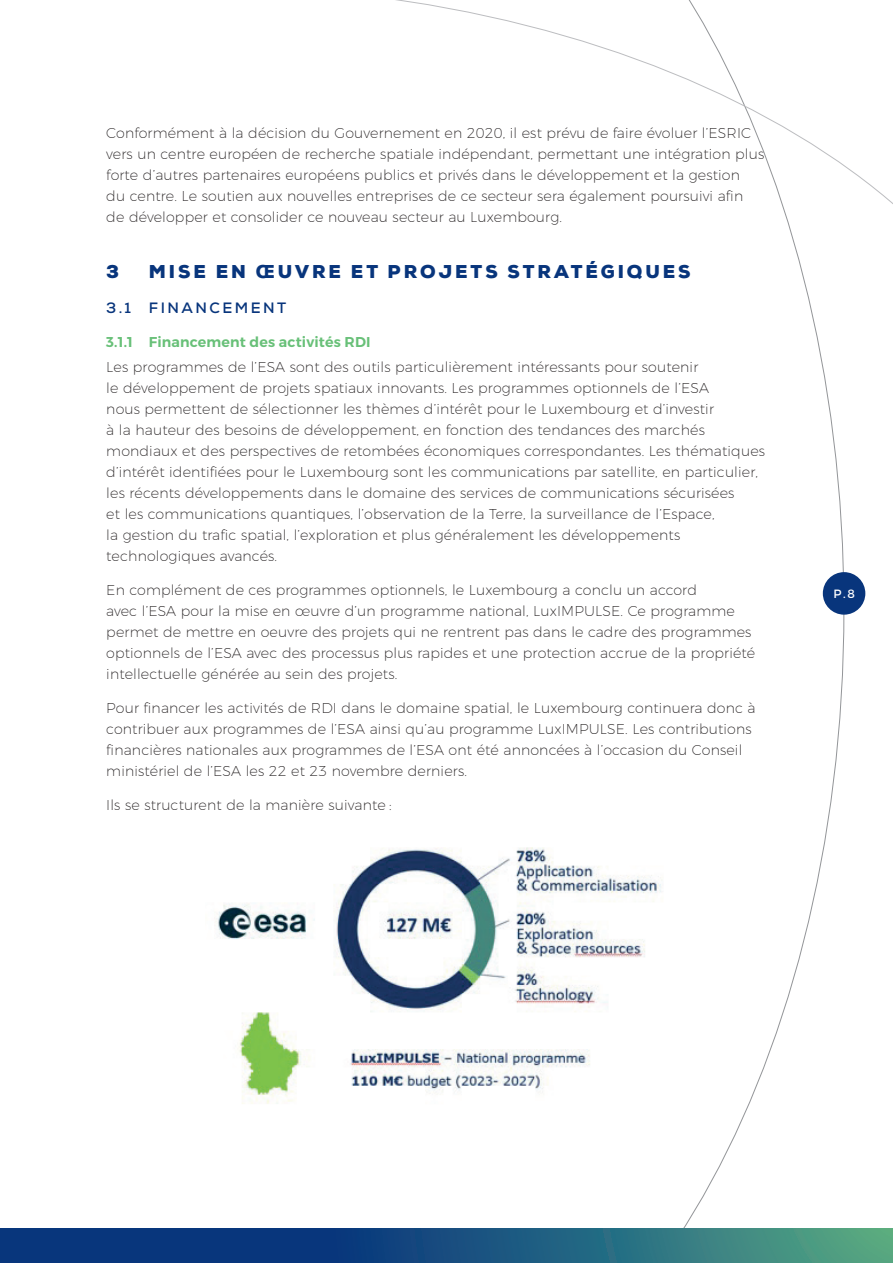
<style>
.page{position:relative;width:893px;height:1263px;background:#fff}
.page>*{position:absolute;margin:0;border:0;box-sizing:border-box;transform-origin:0 0}
.t1{font:900 18px "Nexa";letter-spacing:.165em;color:#08357c}
.t2{font:700 15px "Nexa";letter-spacing:.165em;color:#08357c}
.t3{font:200 14.25px/21px "Montserrat";letter-spacing:.01em;color:#231f20}
.t4{font:600 14.25px "Montserrat";letter-spacing:.01em;color:#68c078}
.t5{font:12px "Montserrat";color:#fff}
</style>
<div class="page">
<div style="left:823px;top:572px;width:42px;height:43px;background:#08357c;border-radius:50%"></div>
<svg style="left:396px;top:0;width:497px;height:496px"></svg>
<svg style="left:0;top:1229px;width:893px;height:34px;background:#1f597f"></svg>
<img style="left:216px;top:847px;width:445px;height:257px">
<p class="t3" style="left:106px;top:121px;width:659px">Conformément à la décision du Gouvernement en 2020, il est prévu de faire évoluer l’ESRIC vers un centre européen de recherche spatiale indépendant, permettant une intégration plus forte d’autres partenaires européens publics et privés dans le développement et la gestion<br>du centre. Le soutien aux nouvelles entreprises de ce secteur sera également poursuivi afin de développer et consolider ce nouveau secteur au Luxembourg.</p>
<p class="t1" style="left:106px;top:260px;width:14px">3</p>
<p class="t1" style="left:149px;top:260px;width:543px">MISE EN ŒUVRE ET PROJETS STRATÉGIQUES</p>
<p class="t2" style="left:106px;top:298px;width:181px">3.1 FINANCEMENT</p>
<p class="t4" style="left:106px;top:333px;width:266px">3.1.1 Financement des activités RDI</p>
<p class="t3" style="left:106px;top:355px;width:660px">Les programmes de l’ESA sont des outils particulièrement intéressants pour soutenir<br>le développement de projets spatiaux innovants. Les programmes optionnels de l’ESA<br>nous permettent de sélectionner les thèmes d’intérêt pour le Luxembourg et d’investir<br>à la hauteur des besoins de développement, en fonction des tendances des marchés mondiaux et des perspectives de retombées économiques correspondantes. Les thématiques d’intérêt identifiées pour le Luxembourg sont les communications par satellite, en particulier, les récents développements dans le domaine des services de communications sécurisées<br>et les communications quantiques, l’observation de la Terre, la surveillance de l’Espace,<br>la gestion du trafic spatial, l’exploration et plus généralement les développements technologiques avancés.</p>
<p class="t3" style="left:106px;top:578px;width:651px">En complément de ces programmes optionnels, le Luxembourg a conclu un accord<br>avec l’ESA pour la mise en œuvre d’un programme national, LuxIMPULSE. Ce programme permet de mettre en oeuvre des projets qui ne rentrent pas dans le cadre des programmes optionnels de l’ESA avec des processus plus rapides et une protection accrue de la propriété intellectuelle générée au sein des projets.</p>
<p class="t3" style="left:106px;top:696px;width:651px">Pour financer les activités de RDI dans le domaine spatial, le Luxembourg continuera donc à contribuer aux programmes de l’ESA ainsi qu’au programme LuxIMPULSE. Les contributions financières nationales aux programmes de l’ESA ont été annoncées à l’occasion du Conseil ministériel de l’ESA les 22 et 23 novembre derniers.</p>
<p class="t3" style="left:106px;top:793px;width:287px">Ils se structurent de la manière suivante :</p>
<p class="t5" style="left:833px;top:584px;width:23px">P.8</p>
</div>
